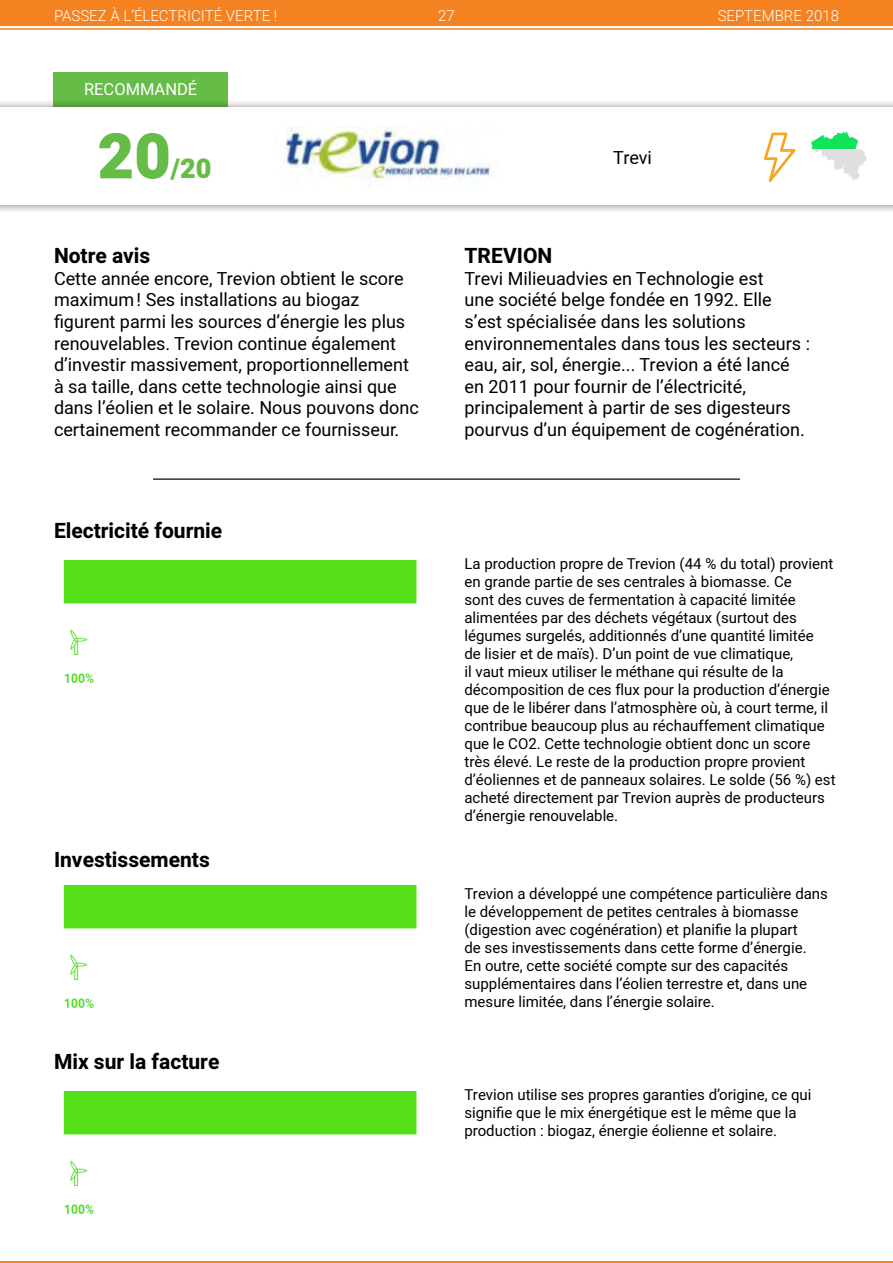
<style>
.page{position:relative;width:893px;height:1263px;background:#fff}
.page>*{position:absolute;margin:0;border:0;box-sizing:border-box;transform-origin:0 0}
.t1{font:900 63px "Heebo";color:#65bc46}
.t2{font:900 27px "Heebo";color:#65bc46}
.t3{font:700 21px "Heebo";color:#000}
.t4{font:18px/21.6px "Heebo";color:#000}
.t5{font:16.5px "Heebo";color:#fff}
.t6{font:15px/18px "Heebo";color:#000}
.t7{font:300 15px "Heebo";color:#fff}
</style>
<div class="page">
<div style="left:0;top:0;width:893px;height:26px;background:#f58220"></div>
<hr style="left:0;top:1261px;width:893px;height:2px;background:#f58220">
<hr style="left:0;top:28px;width:893px;height:2px;background:#f58220">
<div style="left:53px;top:72px;width:174px;height:36px;background:#65bc46"></div>
<div style="left:0;top:98px;width:893px;height:116px;background:#000;opacity:.5"></div>
<div style="left:0;top:108px;width:893px;height:97px;background:#fff"></div>
<svg style="left:764px;top:133px;width:31px;height:49px"></svg>
<hr style="left:153px;top:478px;width:587px;height:2px;background:#343433">
<img style="left:63px;top:560px;width:354px;height:123px">
<img style="left:63px;top:885px;width:354px;height:123px">
<img style="left:63px;top:1091px;width:354px;height:123px">
<img style="left:282px;top:126px;width:211px;height:61px">
<svg style="left:811px;top:132px;width:56px;height:48px"></svg>
<p class="t7" style="left:54px;top:6px;width:225px">PASSEZ À L’ÉLECTRICITÉ VERTE !</p>
<p class="t7" style="left:438px;top:6px;width:18px">27</p>
<p class="t7" style="left:718px;top:6px;width:123px">SEPTEMBRE 2018</p>
<p class="t5" style="left:84px;top:77px;width:115px">RECOMMANDÉ</p>
<h1 class="t1" style="left:98px;top:112px;width:75px">20</h1>
<h2 class="t2" style="left:171px;top:150px;width:42px">/20</h2>
<h3 class="t3" style="left:54px;top:241px;width:98px">Notre avis</h3>
<p class="t4" style="left:54px;top:267px;width:366px">Cette année encore, Trevion obtient le score maximum! Ses installations au biogaz figurent parmi les sources d’énergie les plus renouvelables. Trevion continue également d’investir massivement, proportionnellement à sa taille, dans cette technologie ainsi que dans l’éolien et le solaire. Nous pouvons donc certainement recommander ce fournisseur.</p>
<h3 class="t3" style="left:54px;top:516px;width:170px">Electricité fournie</h3>
<h3 class="t3" style="left:54px;top:845px;width:157px">Investissements</h3>
<h3 class="t3" style="left:54px;top:1047px;width:167px">Mix sur la facture</h3>
<p class="t4" style="left:613px;top:147px;width:40px">Trevi</p>
<h3 class="t3" style="left:464px;top:241px;width:89px">TREVION</h3>
<p class="t4" style="left:464px;top:267px;width:347px">Trevi Milieuadvies en Technologie est<br>une société belge fondée en 1992. Elle s’est spécialisée dans les solutions environnementales dans tous les secteurs : eau, air, sol, énergie... Trevion a été lancé en 2011 pour fournir de l’électricité, principalement à partir de ses digesteurs pourvus d’un équipement de cogénération.</p>
<p class="t6" style="left:464px;top:555px;width:373px">La production propre de Trevion (44 % du total) provient en grande partie de ses centrales à biomasse. Ce<br>sont des cuves de fermentation à capacité limitée alimentées par des déchets végétaux (surtout des légumes surgelés, additionnés d’une quantité limitée<br>de lisier et de maïs). D’un point de vue climatique,<br>il vaut mieux utiliser le méthane qui résulte de la décomposition de ces flux pour la production d’énergie que de le libérer dans l’atmosphère où, à court terme, il contribue beaucoup plus au réchauffement climatique que le CO2. Cette technologie obtient donc un score très élevé. Le reste de la production propre provient d’éoliennes et de panneaux solaires. Le solde (56 %) est acheté directement par Trevion auprès de producteurs d’énergie renouvelable.</p>
<p class="t6" style="left:464px;top:884px;width:365px">Trevion a développé une compétence particulière dans le développement de petites centrales à biomasse (digestion avec cogénération) et planifie la plupart<br>de ses investissements dans cette forme d’énergie.<br>En outre, cette société compte sur des capacités supplémentaires dans l’éolien terrestre et, dans une mesure limitée, dans l’énergie solaire.</p>
<p class="t6" style="left:464px;top:1086px;width:348px">Trevion utilise ses propres garanties d’origine, ce qui signifie que le mix énergétique est le même que la production : biogaz, énergie éolienne et solaire.</p>
</div>
